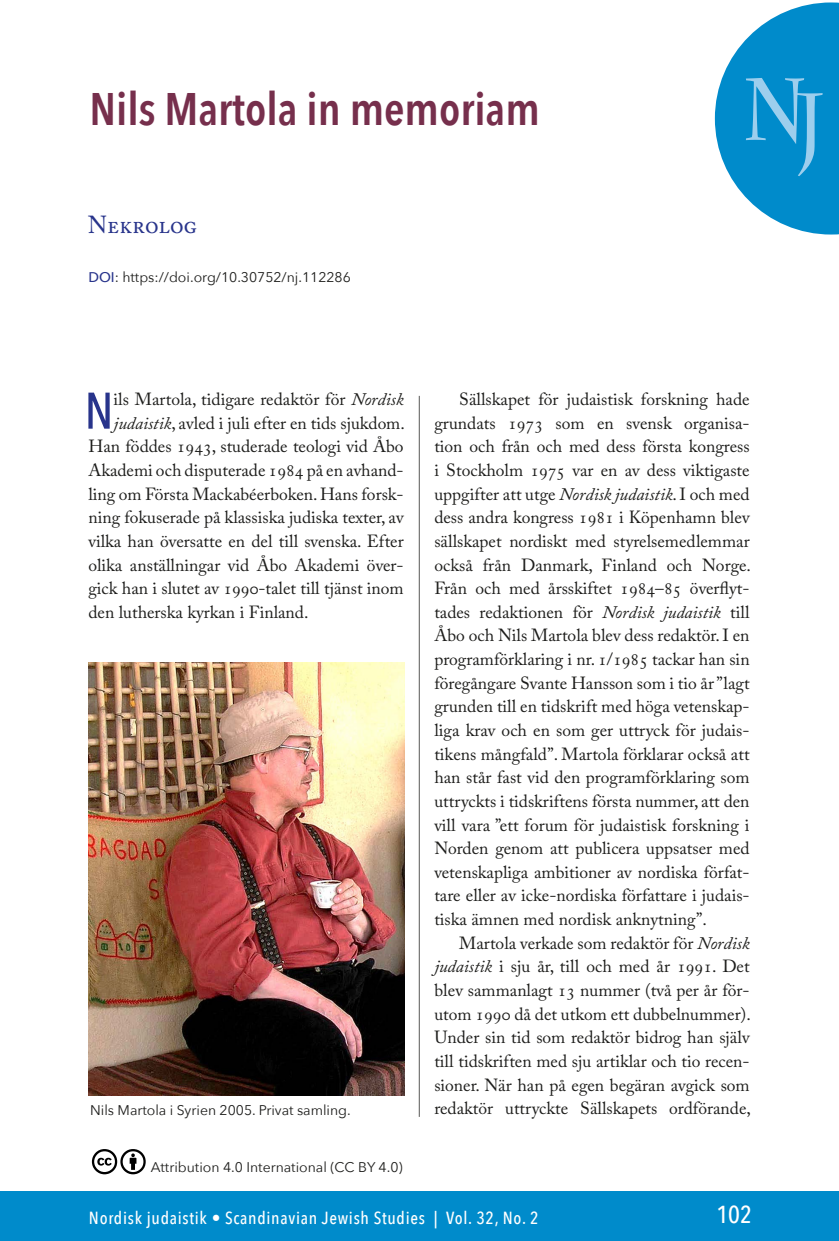
<style>
.page{position:relative;width:839px;height:1241px;background:#fff}
.page>*{position:absolute;margin:0;border:0;box-sizing:border-box;transform-origin:0 0}
.t1{font:700 87.5px "Charlemagne Std";color:#9dceed;scale:.8 1}
.Leipis_1__kpl{font:500 50.93px "Avenir Next Condensed";color:#28348b}
.Artikkelin_pääotsikk{font:600 45.5px "Avenir Next Condensed";color:#762f4c}
.Artikkelin_kirjoitta{font:24.5px "Adobe Caslon Pro";color:#28348b}
.t2{font:500 24.5px "Avenir Next Condensed";color:#fff}
.Leipis{font:17.5px/23.6px "Adobe Caslon Pro";color:#1d1d1b}
.Leipis_1__kpl-2{font:17.5px "Adobe Caslon Pro";color:#1d1d1b}
.t3{font:500 17.5px "Avenir Next Condensed";letter-spacing:.04em;color:#fff}
.Kuvateksti{font:14px "Avenir Next";color:#1d1d1b}
.s1{font-weight:500;color:#28348b}
.s2{font-style:italic}
</style>
<div class="page">
<div style="left:0;top:1191px;width:838px;height:49px;background:#008bcb"></div>
<hr style="left:419px;top:396px;width:1px;height:720px;background:#575756">
<svg style="left:714px;top:2px;width:124px;height:232px"></svg>
<svg style="left:91px;top:1149px;width:55px;height:26px"></svg>
<img style="left:88px;top:662px;width:317px;height:433px">
<p class="Artikkelin_pääotsikk" style="left:89px;top:70px;width:452px">Nils Martola in memoriam</p>
<h1 class="Artikkelin_kirjoitta" style="left:88px;top:210px;width:110px">Nekrolog</h1>
<p class="Kuvateksti" style="left:88px;top:265px;width:264px"><span class="s1">DOI</span>: https://doi.org/10.30752/nj.112286</p>
<h1 class="t1" style="left:742px;top:66px;width:103px">NJ</h1>
<p class="Leipis_1__kpl" style="left:84px;top:380px;width:31px">N</p>
<p class="Leipis_1__kpl-2" style="left:114px;top:388px;width:291px">ils Martola, tidigare redaktör för <span class="s2">Nordisk</span></p>
<p class="Leipis_1__kpl-2" style="left:114px;top:412px;width:293px"><span class="s2">judaistik</span>, avled i juli efter en tids sjukdom.</p>
<p class="Leipis_1__kpl-2" style="left:88px;top:436px;width:317px">Han föddes 1943, studerade teologi vid Åbo</p>
<p class="Leipis_1__kpl-2" style="left:88px;top:459px;width:317px">Akademi och disputerade 1984 på en avhand-</p>
<p class="Leipis_1__kpl-2" style="left:88px;top:483px;width:317px">ling om Första Mackabéerboken. Hans forsk-</p>
<p class="Leipis_1__kpl-2" style="left:88px;top:507px;width:317px">ning fokuserade på klassiska judiska texter, av</p>
<p class="Leipis_1__kpl-2" style="left:88px;top:530px;width:317px">vilka han översatte en del till svenska. Efter</p>
<p class="Leipis_1__kpl-2" style="left:88px;top:554px;width:317px">olika anställningar vid Åbo Akademi över-</p>
<p class="Leipis_1__kpl-2" style="left:88px;top:577px;width:317px">gick han i slutet av 1990-talet till tjänst inom</p>
<p class="Leipis_1__kpl-2" style="left:88px;top:601px;width:221px">den lutherska kyrkan i Finland.</p>
<p class="Leipis" style="left:434px;top:387px;width:318px;text-indent:25px">Sällskapet för judaistisk forskning hade grundats 1973 som en svensk organisa&shy;tion och från och med dess första kongress i Stockholm 1975 var en av dess viktigaste uppgifter att utge <span class="s2">Nordisk judaistik</span>. I och med dess andra kongress 1981 i Köpenhamn blev sällskapet nordiskt med styrelsemedlemmar också från Danmark, Finland och Norge.<br>Från och med årsskiftet 1984–85 överflyt&shy;tades redaktionen för <span class="s2">Nordisk judaistik</span> till Åbo och Nils Martola blev dess redaktör. I en programförklaring i nr. 1/1985 tackar han sin föregångare Svante Hansson som i tio år ”lagt grunden till en tidskrift med höga vetenskap&shy;liga krav och en som ger uttryck för judais&shy;tikens mångfald”. Martola förklarar också att han står fast vid den programförklaring som uttryckts i tidskriftens första nummer, att den vill vara ”ett forum för judaistisk forskning i Norden genom att publicera uppsatser med vetenskapliga ambitioner av nordiska förfat&shy;tare eller av icke-nordiska författare i judais&shy;tiska ämnen med nordisk anknytning”.</p>
<p class="Leipis" style="left:434px;top:930px;width:318px;text-align:justify;text-indent:25px">Martola verkade som redaktör för <span class="s2">Nordisk judaistik</span> i sju år, till och med år 1991. Det blev sammanlagt 13 nummer (två per år för&shy;utom 1990 då det utkom ett dubbelnummer).<br>Under sin tid som redaktör bidrog han själv till tidskriften med sju artiklar och tio recen&shy;sioner. När han på egen begäran avgick som</p>
<p class="Kuvateksti" style="left:90px;top:1097px;width:262px">Nils Martola i Syrien 2005. Privat samling.</p>
<p class="Leipis" style="left:434px;top:1096px;width:318px">redaktör uttryckte Sällskapets ordförande,</p>
<p class="Kuvateksti" style="left:151px;top:1154px;width:253px">Attribution 4.0 International (CC BY 4.0)</p>
<p class="t3" style="left:89px;top:1207px;width:451px">Nordisk judaistik • Scandinavian Jewish Studies | Vol. 32, No. 2</p>
<h3 class="t2" style="left:716px;top:1199px;width:37px">102</h3>
</div>
